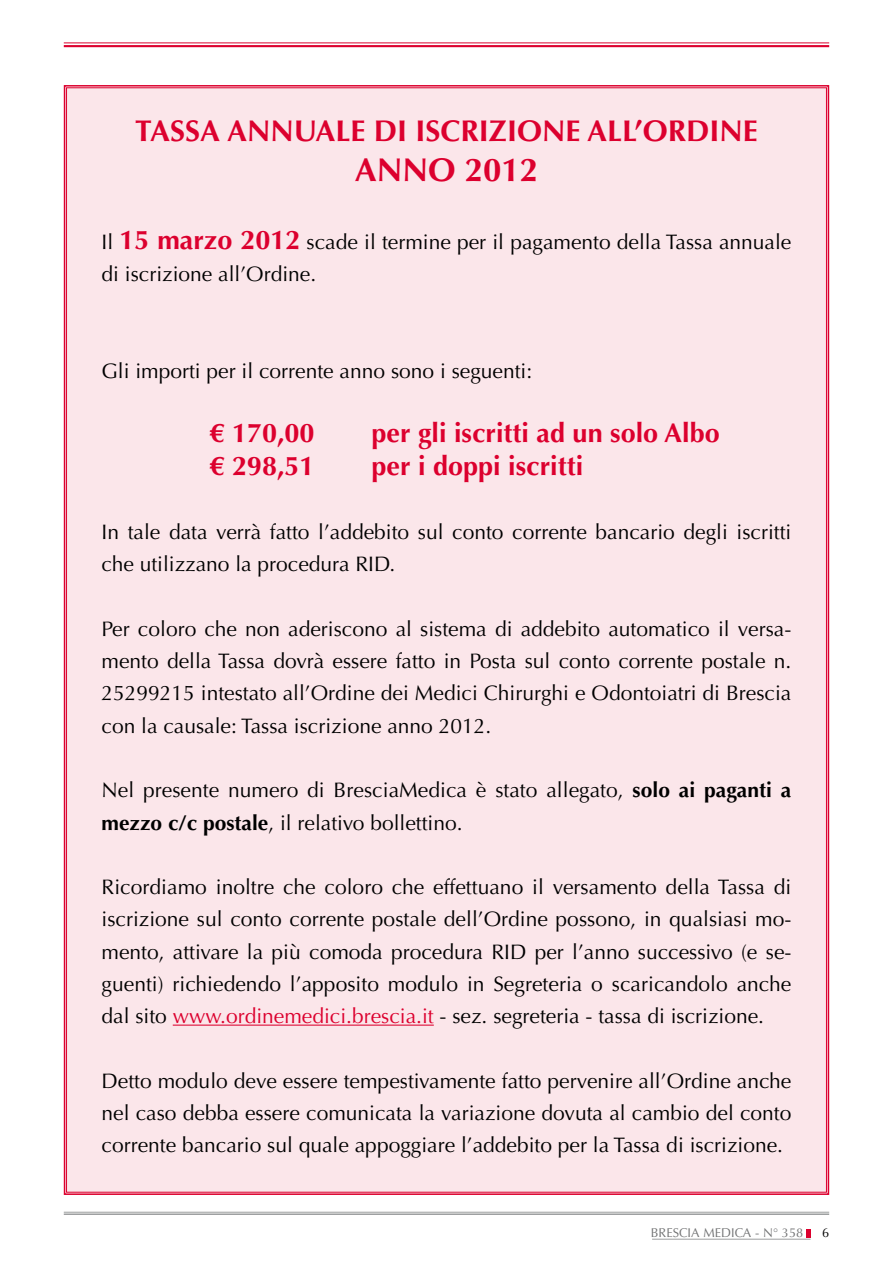
<style>
.page{position:relative;width:893px;height:1263px;background:#fff}
.page>*{position:absolute;margin:0;border:0;box-sizing:border-box;transform-origin:0 0}
.t1{font:700 33px "Optima LT Std";color:#dc002e}
.t2{font:700 30px "Optima LT Std";color:#dc002e}
.t3{font:700 27px "Optima LT Std";color:#dc002e}
.t4{font:21px/32.2px "Optima LT Std";color:#000}
.t5{font:12.75px "Optima LT Std";color:#707172}
.t6{font:12.75px "Optima LT Std";color:#000}
.s1{font-weight:700;font-size:27px;color:#dc002e}
.s2{font-weight:700}
.s3{color:#dc002e}
</style>
<div class="page">
<svg style="left:806px;top:1229px;width:4px;height:8px"></svg>
<hr style="left:64px;top:1212px;width:765px;height:1px;background:#9c9e9f">
<hr style="left:64px;top:1213px;width:765px;height:2px;background:#9c9e9f">
<hr style="left:652px;top:1239px;width:159px;height:1px;background:#9c9e9f">
<hr style="left:64px;top:45px;width:765px;height:2px;background:#dc002e">
<hr style="left:64px;top:43px;width:765px;height:1px;background:#dc002e">
<div style="left:63px;top:85px;width:767px;height:1110px;background:#fbe6ea"></div>
<hr style="left:173px;top:1024px;width:261px;height:2px;background:#dc002e">
<h2 class="t2" style="left:135px;top:113px;width:624px">TASSA ANNUALE DI ISCRIZIONE ALL’ORDINE</h2>
<h1 class="t1" style="left:355px;top:150px;width:185px">ANNO 2012</h1>
<p class="t4" style="left:102px;top:226px;width:691px">Il <span class="s1">15 marzo 2012</span> scade il termine per il pagamento della Tassa annuale di iscrizione all’Ordine.</p>
<p class="t4" style="left:102px;top:355px;width:432px">Gli importi per il corrente anno sono i seguenti:</p>
<p class="t3" style="left:210px;top:418px;width:107px">€ 170,00</p>
<p class="t3" style="left:372px;top:418px;width:350px">per gli iscritti ad un solo Albo</p>
<p class="t3" style="left:210px;top:450px;width:107px">€ 298,51</p>
<p class="t3" style="left:372px;top:450px;width:213px">per i doppi iscritti</p>
<p class="t4" style="left:102px;top:516px;width:691px">In tale data verrà fatto l’addebito sul conto corrente bancario degli iscritti che utilizzano la procedura RID.</p>
<p class="t4" style="left:102px;top:613px;width:691px;text-align:justify">Per coloro che non aderiscono al sistema di addebito automatico il versa&shy;mento della Tassa dovrà essere fatto in Posta sul conto corrente postale n.<br>25299215 intestato all’Ordine dei Medici Chirurghi e Odontoiatri di Brescia con la causale: Tassa iscrizione anno 2012.</p>
<p class="t4" style="left:102px;top:774px;width:691px">Nel presente numero di BresciaMedica è stato allegato, <span class="s2">solo ai paganti a mezzo c/c postale</span>, il relativo bollettino.</p>
<p class="t4" style="left:102px;top:871px;width:691px;text-align:justify">Ricordiamo inoltre che coloro che effettuano il versamento della Tassa di iscrizione sul conto corrente postale dell’Ordine possono, in qualsiasi mo&shy;mento, attivare la più comoda procedura RID per l’anno successivo (e se&shy;guenti) richiedendo l’apposito modulo in Segreteria o scaricandolo anche dal sito <span class="s3">www.ordinemedici.brescia.it</span> - sez. segreteria - tassa di iscrizione.</p>
<p class="t4" style="left:102px;top:1064px;width:691px;text-align:justify">Detto modulo deve essere tempestivamente fatto pervenire all’Ordine anche nel caso debba essere comunicata la variazione dovuta al cambio del conto corrente bancario sul quale appoggiare l’addebito per la Tassa di iscrizione.</p>
<p class="t5" style="left:651px;top:1226px;width:154px">BRESCIA MEDICA - N° 358</p>
<p class="t6" style="left:822px;top:1226px;width:9px">6</p>
</div>
